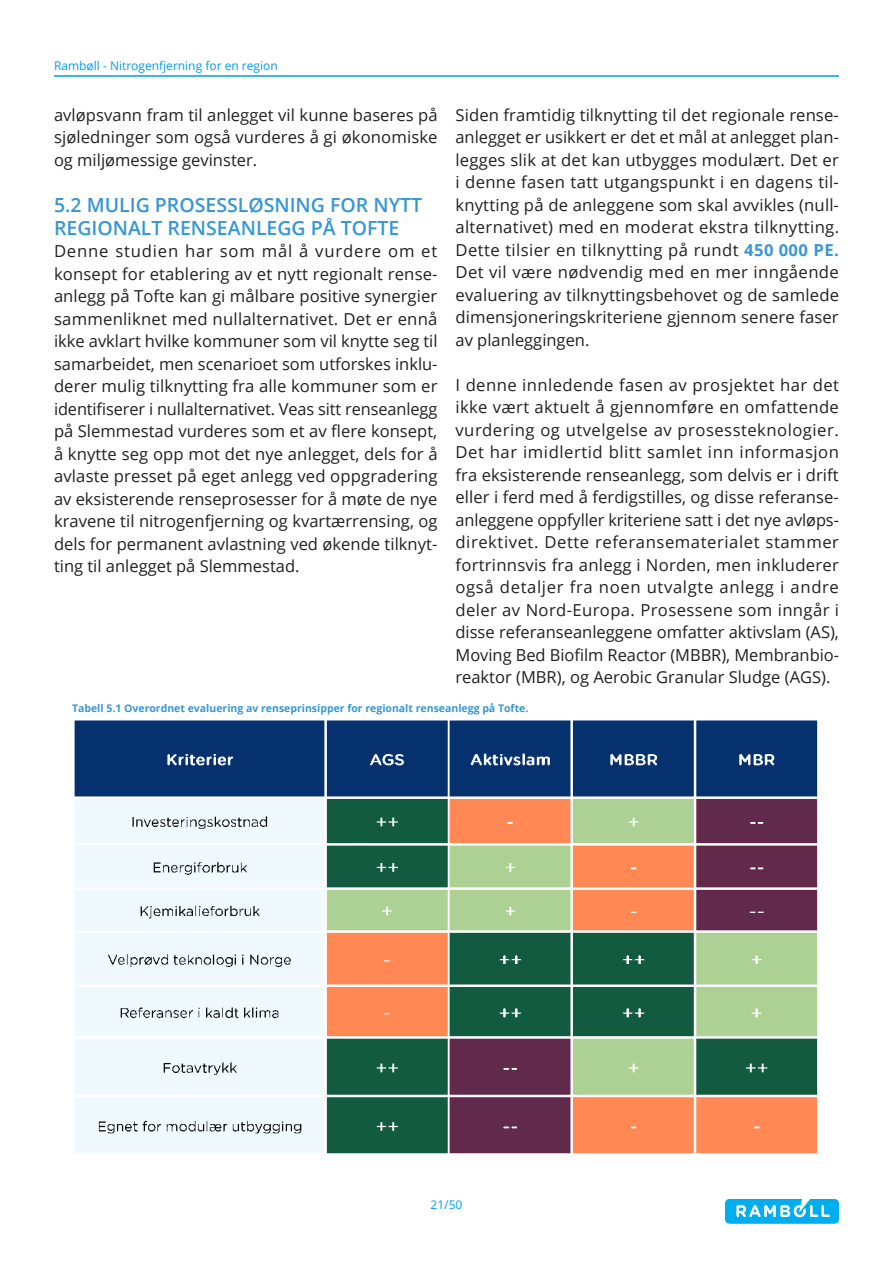
<style>
.page{position:relative;width:893px;height:1263px;background:#fff}
.page>*{position:absolute;margin:0;border:0;box-sizing:border-box;transform-origin:0 0}
.Header_12_blue{font:600 19.5px/23.4px "Open Sans";color:#3797d3}
.t1{font:16.5px/22.5px "Open Sans";color:#231f20;text-align:justify}
.t2{font:12px "Open Sans";color:#009df0}
.Bildetekst{font:700 10.5px "Open Sans";color:#3797d3}
.s1{font-weight:700;color:#3797d3}
</style>
<div class="page">
<hr style="left:54px;top:75px;width:785px;height:2px;background:#009df0">
<img style="left:725px;top:1199px;width:113px;height:24px">
<img style="left:74px;top:720px;width:744px;height:434px">
<p class="t2" style="left:54px;top:57px;width:225px">Rambøll - Nitrogenfjerning for en region</p>
<p class="t1" style="left:54px;top:103px;width:385px">avløpsvann fram til anlegget vil kunne baseres på sjøledninger som også vurderes å gi økonomiske og miljømessige gevinster.</p>
<p class="Header_12_blue" style="left:54px;top:192px;width:370px">5.2 MULIG PROSESSLØSNING FOR NYTT<br>REGIONALT RENSEANLEGG PÅ TOFTE</p>
<p class="t1" style="left:54px;top:240px;width:385px">Denne studien har som mål å vurdere om et konsept for etablering av et nytt regionalt rense&shy;anlegg på Tofte kan gi målbare positive synergier sammenliknet med nullalternativet. Det er ennå ikke avklart hvilke kommuner som vil knytte seg til samarbeidet, men scenarioet som utforskes inklu&shy;derer mulig tilknytting fra alle kommuner som er identifiserer i nullalternativet. Veas sitt renseanlegg på Slemmestad vurderes som et av flere konsept, å knytte seg opp mot det nye anlegget, dels for å avlaste presset på eget anlegg ved oppgradering av eksisterende renseprosesser for å møte de nye kravene til nitrogenfjerning og kvartærrensing, og dels for permanent avlastning ved økende tilknyt&shy;ting til anlegget på Slemmestad.</p>
<p class="t1" style="left:455px;top:103px;width:385px">Siden framtidig tilknytting til det regionale rense&shy;anlegget er usikkert er det et mål at anlegget plan&shy;legges slik at det kan utbygges modulært. Det er i denne fasen tatt utgangspunkt i en dagens til&shy;knytting på de anleggene som skal avvikles (null&shy;alternativet) med en moderat ekstra tilknytting.<br>Dette tilsier en tilknytting på rundt <span class="s1">450 000 PE.<br></span>Det vil være nødvendig med en mer inngående evaluering av tilknyttingsbehovet og de samlede dimensjoneringskriteriene gjennom senere faser av planleggingen.</p>
<p class="t1" style="left:455px;top:373px;width:385px">I denne innledende fasen av prosjektet har det ikke vært aktuelt å gjennomføre en omfattende vurdering og utvelgelse av prosessteknologier.<br>Det har imidlertid blitt samlet inn informasjon fra eksisterende renseanlegg, som delvis er i drift eller i ferd med å ferdigstilles, og disse referanse&shy;anleggene oppfyller kriteriene satt i det nye avløps&shy;direktivet. Dette referansematerialet stammer fortrinnsvis fra anlegg i Norden, men inkluderer også detaljer fra noen utvalgte anlegg i andre deler av Nord-Europa. Prosessene som inngår i disse referanseanleggene omfatter aktivslam (AS), Moving Bed Biofilm Reactor (MBBR), Membranbio&shy;reaktor (MBR), og Aerobic Granular Sludge (AGS).</p>
<p class="Bildetekst" style="left:72px;top:701px;width:458px">Tabell 5.1 Overordnet evaluering av renseprinsipper for regionalt renseanlegg på Tofte.</p>
<p class="t2" style="left:431px;top:1196px;width:33px">21/50</p>
</div>
